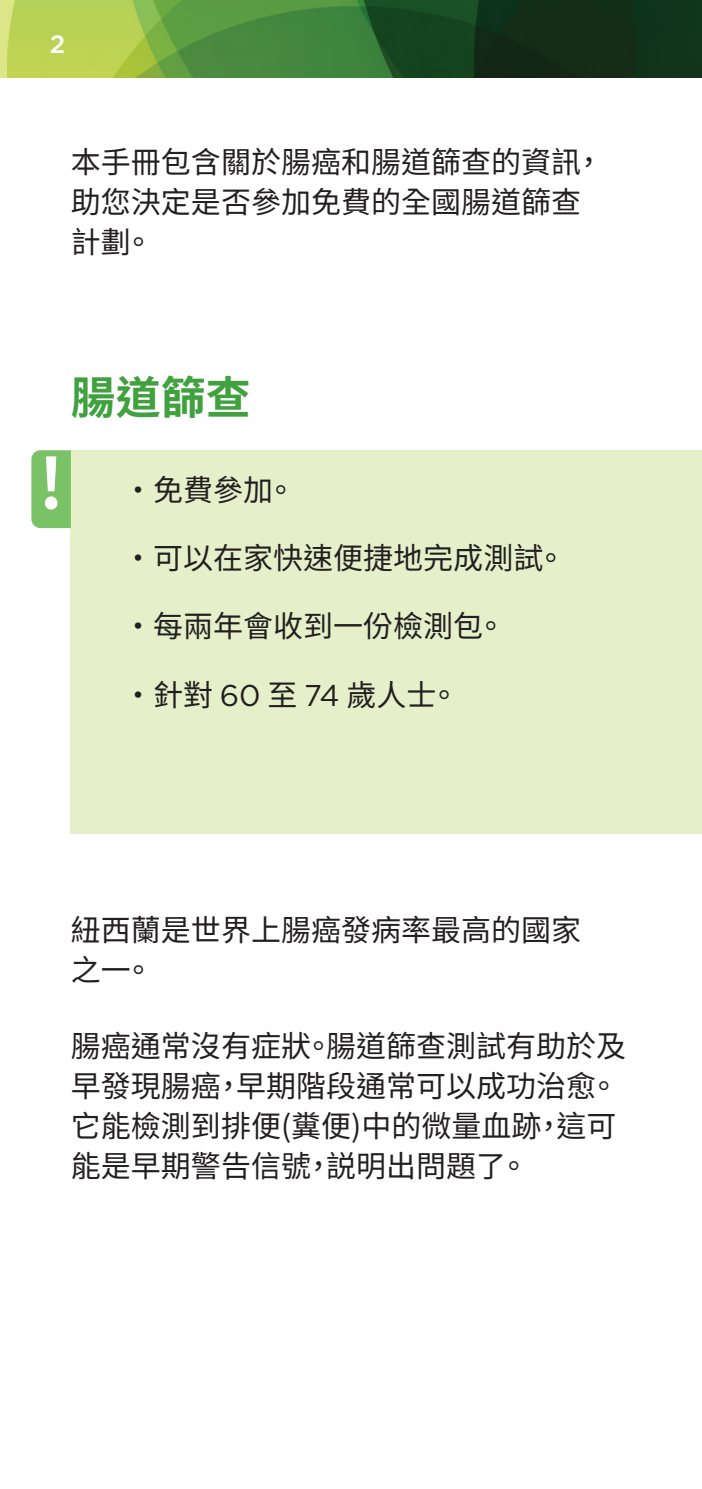
<style>
.page{position:relative;width:702px;height:1489px;background:#fff}
.page>*{position:absolute;margin:0;border:0;box-sizing:border-box;transform-origin:0 0}
.t1{font:700 68.75px "Noto Sans TC";color:#fff}
.TTS_Subhead_L1{font:700 45px "Noto Sans TC";color:#40a13e}
.TTS_Body_text{font:30px/40px "Noto Sans TC";color:#231f20}
.t2{font:500 25px "Gotham";color:#fff}
.s1{font-family:"Gotham"}
</style>
<div class="page">
<img style="left:0;top:0;width:702px;height:78px">
<div style="left:71px;top:450px;width:631px;height:383px;background:#e5efc9"></div>
<svg style="left:31px;top:450px;width:40px;height:78px;background:#7cc469"></svg>
<p class="t2" style="left:50px;top:28px;width:17px">2</p>
<p class="TTS_Body_text" style="left:71px;top:142px;width:534px">本手冊包含關於腸癌和腸道篩查的資訊，助您決定是否參加免費的全國腸道篩查計劃。</p>
<p class="TTS_Subhead_L1" style="left:71px;top:372px;width:181px">腸道篩查</p>
<p class="t1" style="left:38px;top:444px;width:27px">!</p>
<p class="TTS_Body_text" style="left:123px;top:470px;width:174px">• 免費參加。</p>
<p class="TTS_Body_text" style="left:123px;top:538px;width:444px">• 可以在家快速便捷地完成測試。</p>
<p class="TTS_Body_text" style="left:123px;top:607px;width:384px">• 每兩年會收到一份檢測包。</p>
<p class="TTS_Body_text" style="left:123px;top:675px;width:337px">• 針對 <span class="s1">60</span> 至 <span class="s1">74</span> 歲人士。</p>
<p class="TTS_Body_text" style="left:71px;top:910px;width:511px">紐西蘭是世界上腸癌發病率最高的國家之一。</p>
<p class="TTS_Body_text" style="left:71px;top:1026px;width:556px">腸癌通常沒有症狀。腸道篩查測試有助於及早發現腸癌，早期階段通常可以成功治愈。它能檢測到排便(糞便)中的微量血跡，這可能是早期警告信號，説明出問題了。</p>
</div>
